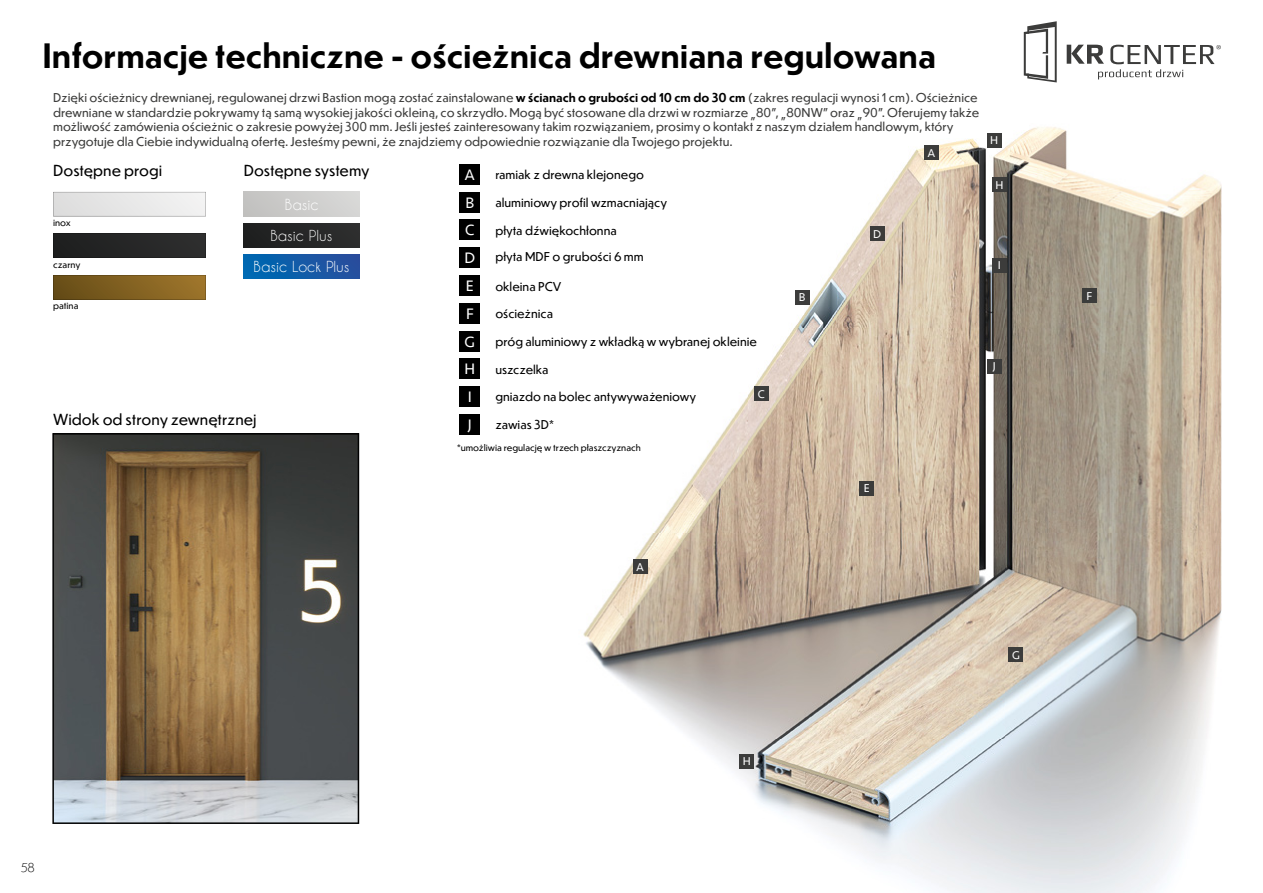
<style>
.page{position:relative;width:1263px;height:893px;background:#fff}
.page>*{position:absolute;margin:0;border:0;box-sizing:border-box;transform-origin:0 0}
.t1{font:700 33px "Dunbar Text";color:#000}
.t2{font:15.6px "Seravek";color:#fff}
.t3{font:15px "Dunbar Text";color:#000}
.t4{font:14.25px "Caviar Dreams";color:#fff}
.t5{font:12px/14.4px "Dunbar Text";color:#3c3c3b}
.t6{font:12px "Dunbar Text";color:#000}
.t7{font:300 12px "Dunbar Low";color:#000}
.t8{font:11.7px "Seravek";color:#fff}
.t9{font:9px "Dunbar Text";color:#000}
.s1{font-weight:700;color:#000}
</style>
<div class="page">
<img style="left:583px;top:127px;width:639px;height:766px">
<svg style="left:1024px;top:21px;width:33px;height:61px"></svg>
<svg style="left:1067px;top:45px;width:153px;height:34px"></svg>
<div style="left:754px;top:386px;width:14px;height:15px;background:#3c3c3b"></div>
<div style="left:870px;top:226px;width:15px;height:15px;background:#3c3c3b"></div>
<div style="left:859px;top:481px;width:15px;height:14px;background:#3c3c3b"></div>
<div style="left:1082px;top:288px;width:15px;height:15px;background:#3c3c3b"></div>
<div style="left:1009px;top:647px;width:14px;height:15px;background:#3c3c3b"></div>
<div style="left:992px;top:177px;width:15px;height:15px;background:#3c3c3b"></div>
<div style="left:987px;top:133px;width:14px;height:14px;background:#3c3c3b"></div>
<div style="left:992px;top:258px;width:15px;height:15px;background:#3c3c3b"></div>
<div style="left:987px;top:359px;width:14px;height:15px;background:#3c3c3b"></div>
<div style="left:924px;top:145px;width:15px;height:15px;background:#3c3c3b"></div>
<div style="left:795px;top:290px;width:14px;height:15px;background:#3c3c3b"></div>
<div style="left:739px;top:754px;width:15px;height:15px;background:#3c3c3b"></div>
<div style="left:633px;top:559px;width:14px;height:15px;background:#3c3c3b"></div>
<div style="left:460px;top:164px;width:20px;height:21px;background:#000"></div>
<div style="left:460px;top:192px;width:20px;height:20px;background:#000"></div>
<div style="left:460px;top:220px;width:20px;height:20px;background:#000"></div>
<div style="left:460px;top:247px;width:20px;height:21px;background:#000"></div>
<div style="left:460px;top:275px;width:20px;height:21px;background:#000"></div>
<div style="left:460px;top:303px;width:20px;height:20px;background:#000"></div>
<div style="left:460px;top:331px;width:20px;height:20px;background:#000"></div>
<div style="left:460px;top:359px;width:20px;height:20px;background:#000"></div>
<div style="left:460px;top:386px;width:20px;height:21px;background:#000"></div>
<div style="left:460px;top:414px;width:20px;height:21px;background:#000"></div>
<svg style="left:53px;top:192px;width:153px;height:24px"></svg>
<div style="left:53px;top:234px;width:153px;height:24px;background:#252626"></div>
<svg style="left:53px;top:275px;width:153px;height:24px"></svg>
<div style="left:244px;top:192px;width:116px;height:24px;background:#cdcccb"></div>
<div style="left:244px;top:223px;width:116px;height:24px;background:#262627"></div>
<svg style="left:52px;top:433px;width:307px;height:391px"></svg>
<div style="left:244px;top:255px;width:116px;height:24px;background:linear-gradient(to right,#0069b3,#2a4e9d)"></div>
<h1 class="t1" style="left:43px;top:32px;width:895px">Informacje techniczne - ościeżnica drewniana regulowana</h1>
<p class="t5" style="left:53px;top:90px;width:928px">Dzięki ościeżnicy drewnianej, regulowanej drzwi Bastion mogą zostać zainstalowane <span class="s1">w ścianach o grubości od 10 cm do 30 cm</span> (zakres regulacji wynosi 1 cm). Ościeżnice drewniane w standardzie pokrywamy tą samą wysokiej jakości okleiną, co skrzydło. Mogą być stosowane dla drzwi w rozmiarze „80”, „80NW” oraz „90”. Oferujemy także możliwość zamówienia ościeżnic o zakresie powyżej 300 mm. Jeśli jesteś zainteresowany takim rozwiązaniem, prosimy o kontakt z naszym działem handlowym, który przygotuje dla Ciebie indywidualną ofertę. Jesteśmy pewni, że znajdziemy odpowiednie rozwiązanie dla Twojego projektu.</p>
<p class="t8" style="left:927px;top:144px;width:9px">A</p>
<p class="t3" style="left:53px;top:159px;width:111px">Dostępne progi</p>
<p class="t9" style="left:53px;top:216px;width:19px">inox</p>
<p class="t9" style="left:53px;top:258px;width:29px">czarny</p>
<p class="t9" style="left:53px;top:300px;width:27px">patina</p>
<p class="t3" style="left:244px;top:159px;width:127px">Dostępne systemy</p>
<p class="t4" style="left:285px;top:196px;width:35px">Basic</p>
<p class="t4" style="left:270px;top:227px;width:63px">Basic Plus</p>
<p class="t4" style="left:254px;top:258px;width:97px">Basic Lock Plus</p>
<p class="t4" style="left:270px;top:258px;width:64px">Basic Plus</p>
<p class="t3" style="left:53px;top:408px;width:205px">Widok od strony zewnętrznej</p>
<h2 class="t2" style="left:465px;top:163px;width:12px">A</h2>
<p class="t6" style="left:495px;top:166px;width:150px">ramiak z drewna klejonego</p>
<h2 class="t2" style="left:465px;top:190px;width:10px">B</h2>
<p class="t6" style="left:495px;top:194px;width:173px">aluminiowy profil wzmacniający</p>
<h2 class="t2" style="left:465px;top:218px;width:11px">C</h2>
<p class="t6" style="left:495px;top:221px;width:123px">płyta dźwiękochłonna</p>
<h2 class="t2" style="left:465px;top:246px;width:12px">D</h2>
<p class="t6" style="left:495px;top:247px;width:150px">płyta MDF o grubości 6 mm</p>
<h2 class="t2" style="left:466px;top:274px;width:9px">E</h2>
<p class="t6" style="left:495px;top:278px;width:68px">okleina PCV</p>
<h2 class="t2" style="left:466px;top:301px;width:9px">F</h2>
<p class="t6" style="left:495px;top:305px;width:59px">ościeżnica</p>
<h2 class="t2" style="left:465px;top:329px;width:12px">G</h2>
<p class="t6" style="left:495px;top:333px;width:263px">próg aluminiowy z wkładką w wybranej okleinie</p>
<h2 class="t2" style="left:464px;top:357px;width:12px">H</h2>
<p class="t6" style="left:495px;top:360px;width:55px">uszczelka</p>
<h2 class="t2" style="left:468px;top:385px;width:6px">I</h2>
<p class="t6" style="left:495px;top:388px;width:202px">gniazdo na bolec antywyważeniowy</p>
<h2 class="t2" style="left:468px;top:413px;width:5px">J</h2>
<p class="t6" style="left:495px;top:416px;width:60px">zawias 3D*</p>
<p class="t9" style="left:457px;top:441px;width:185px">*umożliwia regulację w trzech płaszczyznach</p>
<p class="t8" style="left:758px;top:385px;width:9px">C</p>
<p class="t8" style="left:799px;top:288px;width:8px">B</p>
<p class="t8" style="left:873px;top:225px;width:9px">D</p>
<p class="t8" style="left:990px;top:131px;width:10px">H</p>
<p class="t8" style="left:995px;top:176px;width:10px">H</p>
<p class="t8" style="left:998px;top:257px;width:5px">I</p>
<p class="t8" style="left:993px;top:357px;width:4px">J</p>
<p class="t8" style="left:864px;top:479px;width:7px">E</p>
<p class="t8" style="left:636px;top:558px;width:9px">A</p>
<p class="t8" style="left:1012px;top:646px;width:9px">G</p>
<p class="t7" style="left:21px;top:859px;width:15px">58</p>
<p class="t8" style="left:743px;top:752px;width:10px">H</p>
<p class="t8" style="left:1086px;top:287px;width:7px">F</p>
</div>
